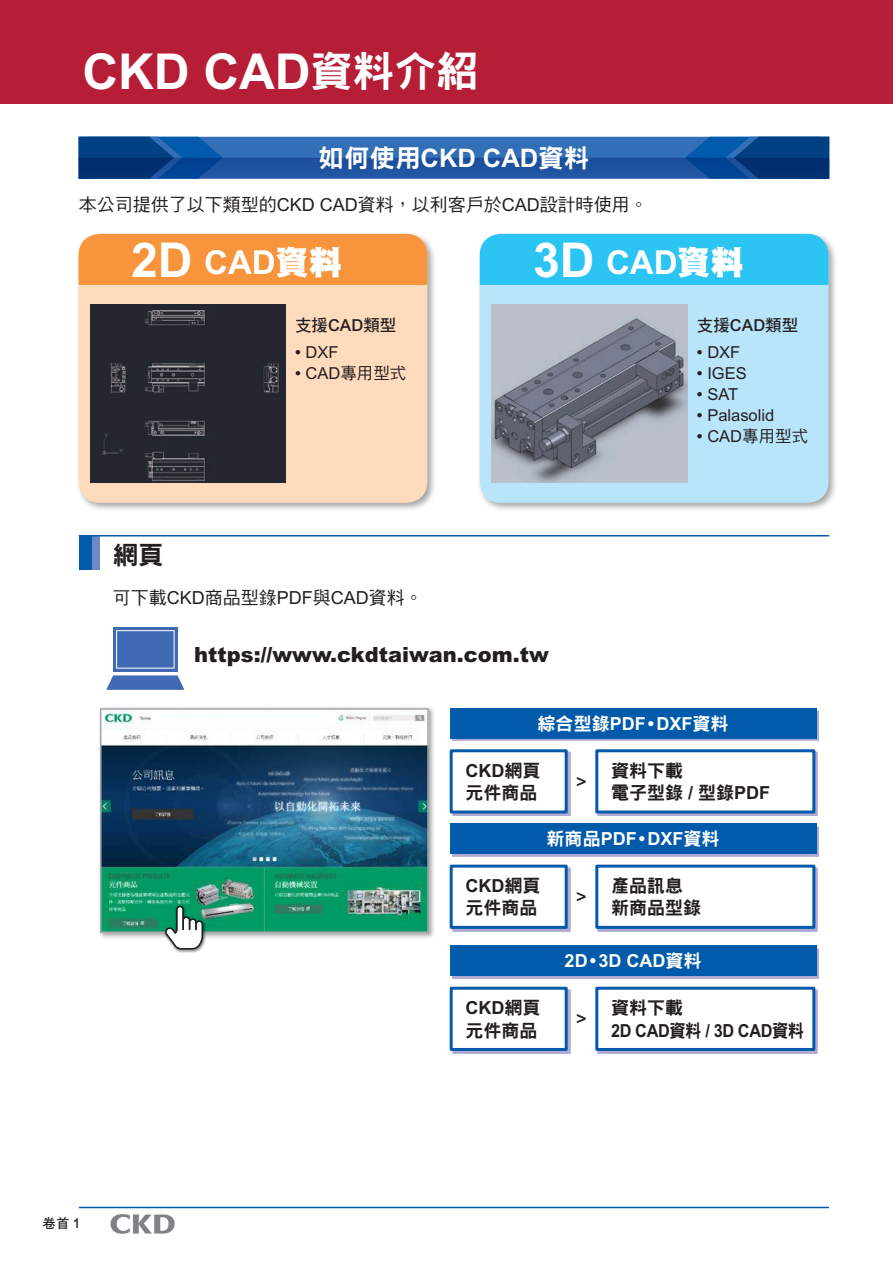
<style>
.page{position:relative;width:893px;height:1263px;background:#fff}
.page>*{position:absolute;margin:0;border:0;box-sizing:border-box;transform-origin:0 0}
.t1{font:700 49.5px "Arial MT Std";color:#fff}
.t2{font:700 33px "Arial MT Std";color:#fff}
.t3{font:25.5px "DF Hei Std W9";color:#fff}
.t4{font:25.5px "DF Hei Std W9";color:#231f20}
.t5{font:900 21px "Arial MT Std";color:#231f20}
.t6{font:18px "DF Hei Std W5";color:#231f20}
.t7{font:18px/22.5px "DF Hei Std W9";color:#231f20}
.t8{font:700 18px "Arial MT Std";color:#fff}
.t9{font:700 18px "Arial MT Std";letter-spacing:-.01em;color:#231f20}
.t10{font:700 18px "Arial MT Std";letter-spacing:-.01em;color:#231f20;scale:.9 1}
.t11{font:500 18px "Arial MT Std";color:#231f20}
.t12{font:16.5px "Arial MT Std";color:#231f20}
.t13{font:16.5px "DF Hei Std W5";color:#231f20}
.t14{font:16.5px "DF Hei Std W7";color:#231f20}
.t15{font:13.5px "DF Hei Std W7";color:#231f20}
.s1{font-family:"DF Hei Std W9";font-weight:400;font-size:42px}
.s2{font-family:"Arial MT Std";font-weight:700}
.s3{font-family:"Arial MT Std"}
.s4{font-size:48px}
.s5{font-family:"DF Hei Std W12";font-weight:400}
.s6{font-family:"Arial MT Std";font-weight:500}
.s7{font-weight:500}
.s8{font-family:"DF Hei Std W9";font-weight:400}
</style>
<div class="page">
<div style="left:0;top:0;width:893px;height:104px;background:#b61e37"></div>
<div style="left:76px;top:231px;width:361px;height:281px;background:#231f20;opacity:.4"></div>
<div style="left:79px;top:234px;width:348px;height:269px;background:#fddbbc;border-radius:21px"></div>
<div style="left:477px;top:231px;width:361px;height:281px;background:#231f20;opacity:.4"></div>
<div style="left:480px;top:234px;width:348px;height:269px;background:#b9e5fa;border-radius:21px"></div>
<svg style="left:79px;top:137px;width:750px;height:42px;background:#1b569f"></svg>
<div style="left:79px;top:234px;width:348px;height:51px;background:#f7943c"></div>
<div style="left:480px;top:234px;width:348px;height:51px;background:#2bc4f3"></div>
<hr style="left:79px;top:1207px;width:750px;height:1px;background:#015aaa">
<img style="left:492px;top:304px;width:195px;height:179px">
<img style="left:90px;top:304px;width:196px;height:179px">
<div style="left:98px;top:706px;width:337px;height:234px;background:#231f20;opacity:.4"></div>
<img style="left:103px;top:711px;width:323px;height:219px">
<div style="left:100px;top:708px;width:329px;height:225px;border:2px solid #a8a9ad"></div>
<div style="left:91px;top:535px;width:9px;height:34px;background:#6d88c5"></div>
<hr style="left:79px;top:535px;width:750px;height:1px;background:#015aaa">
<div style="left:79px;top:535px;width:12px;height:34px;background:#015aaa"></div>
<div style="left:113px;top:627px;width:65px;height:44px;background:linear-gradient(to right,#406ab4,#406ab4)"></div>
<svg style="left:106px;top:675px;width:78px;height:15px"></svg>
<div style="left:116px;top:630px;width:58px;height:38px;background:#406ab4;border:1px solid #fff"></div>
<div style="left:452px;top:710px;width:367px;height:31px;background:linear-gradient(to right,#015aaa,#015aaa)"></div>
<div style="left:450px;top:708px;width:366px;height:30px;background:#015aaa"></div>
<div style="left:452px;top:826px;width:367px;height:30px;background:#afaad3"></div>
<div style="left:450px;top:823px;width:366px;height:31px;background:#015aaa"></div>
<div style="left:452px;top:948px;width:367px;height:30px;background:#afaad3"></div>
<div style="left:450px;top:945px;width:366px;height:31px;background:#015aaa"></div>
<div style="left:452px;top:752px;width:118px;height:64px;background:linear-gradient(to right,#afaad3,#afaad3)"></div>
<div style="left:451px;top:751px;width:115px;height:61px;background:#fff"></div>
<div style="left:450px;top:749px;width:118px;height:64px;border:3px solid #015aaa"></div>
<div style="left:452px;top:867px;width:118px;height:64px;background:#afaad3"></div>
<div style="left:451px;top:866px;width:115px;height:61px;background:#fff"></div>
<div style="left:450px;top:865px;width:118px;height:64px;border:3px solid #015aaa"></div>
<div style="left:452px;top:989px;width:118px;height:64px;background:#afaad3"></div>
<div style="left:451px;top:988px;width:115px;height:61px;background:#fff"></div>
<div style="left:450px;top:987px;width:118px;height:64px;border:3px solid #015aaa"></div>
<div style="left:598px;top:752px;width:220px;height:64px;background:linear-gradient(to right,#afaad3,#afaad3)"></div>
<div style="left:597px;top:751px;width:217px;height:61px;background:#fff"></div>
<div style="left:595px;top:749px;width:220px;height:64px;border:3px solid #015aaa"></div>
<div style="left:598px;top:867px;width:220px;height:64px;background:linear-gradient(to right,#afaad3,#afaad3)"></div>
<div style="left:597px;top:866px;width:217px;height:61px;background:#fff"></div>
<div style="left:595px;top:865px;width:220px;height:64px;border:3px solid #015aaa"></div>
<div style="left:598px;top:989px;width:220px;height:64px;background:linear-gradient(to right,#afaad3,#afaad3)"></div>
<div style="left:597px;top:988px;width:217px;height:61px;background:#fff"></div>
<div style="left:595px;top:987px;width:220px;height:64px;border:3px solid #015aaa"></div>
<img style="left:163px;top:903px;width:45px;height:50px">
<svg style="left:165px;top:906px;width:38px;height:43px"></svg>
<svg style="left:111px;top:1214px;width:64px;height:20px"></svg>
<h1 class="t1" style="left:82px;top:43px;width:398px">CKD CAD<span class="s1">資料介紹</span></h1>
<h3 class="t3" style="left:319px;top:144px;width:272px">如何使用<span class="s2">CKD CAD</span>資料</h3>
<p class="t6" style="left:79px;top:195px;width:570px">本公司提供了以下類型的<span class="s3">CKD CAD</span>資料，以利客戶於<span class="s3">CAD</span>設計時使用。</p>
<h2 class="t2" style="left:131px;top:243px;width:212px"><span class="s4">2D</span> CAD<span class="s5">資料</span></h2>
<h2 class="t2" style="left:533px;top:243px;width:212px"><span class="s4">3D</span> CAD<span class="s5">資料</span></h2>
<h3 class="t4" style="left:113px;top:541px;width:52px">網頁</h3>
<p class="t14" style="left:295px;top:317px;width:103px">支援<span class="s6">CAD</span>類型</p>
<p class="t12" style="left:295px;top:342px;width:45px"><span class="s7">•</span> DXF</p>
<p class="t13" style="left:295px;top:364px;width:113px"><span class="s6">•</span> <span class="s3">CAD</span>專用型式</p>
<p class="t6" style="left:113px;top:588px;width:311px">可下載<span class="s3">CKD</span>商品型錄<span class="s3">PDF</span>與<span class="s3">CAD</span>資料。</p>
<p class="t5" style="left:194px;top:642px;width:356px">https://www.ckdtaiwan.com.tw</p>
<p class="t14" style="left:697px;top:317px;width:103px">支援<span class="s6">CAD</span>類型</p>
<p class="t12" style="left:697px;top:342px;width:45px"><span class="s7">•</span> DXF</p>
<p class="t12" style="left:697px;top:363px;width:51px"><span class="s7">•</span> IGES</p>
<p class="t12" style="left:697px;top:384px;width:43px"><span class="s7">•</span> SAT</p>
<p class="t12" style="left:697px;top:405px;width:79px"><span class="s7">•</span> Palasolid</p>
<p class="t13" style="left:697px;top:427px;width:113px"><span class="s6">•</span> <span class="s3">CAD</span>專用型式</p>
<p class="t8" style="left:538px;top:713px;width:192px"><span class="s8">綜合型錄</span>PDF•DXF<span class="s8">資料</span></p>
<p class="t9" style="left:465px;top:760px;width:76px">CKD<span class="s8">網頁</span></p>
<p class="t7" style="left:465px;top:781px;width:73px">元件商品</p>
<p class="t11" style="left:576px;top:771px;width:12px">&gt;</p>
<p class="t7" style="left:611px;top:759px;width:161px">資料下載<br>電子型錄 <span class="s2">/</span> 型錄<span class="s2">PDF</span></p>
<p class="t8" style="left:547px;top:828px;width:174px"><span class="s8">新商品</span>PDF•DXF<span class="s8">資料</span></p>
<p class="t15" style="left:43px;top:1216px;width:39px">卷首 <span class="s6">1</span></p>
<p class="t9" style="left:465px;top:875px;width:76px">CKD<span class="s8">網頁</span></p>
<p class="t7" style="left:465px;top:896px;width:73px">元件商品</p>
<p class="t9" style="left:465px;top:997px;width:76px">CKD<span class="s8">網頁</span></p>
<p class="t7" style="left:465px;top:1018px;width:73px">元件商品</p>
<p class="t11" style="left:576px;top:886px;width:12px">&gt;</p>
<p class="t7" style="left:611px;top:874px;width:91px">產品訊息新商品型錄</p>
<p class="t8" style="left:565px;top:950px;width:138px">2D•3D CAD<span class="s8">資料</span></p>
<p class="t11" style="left:576px;top:1008px;width:12px">&gt;</p>
<p class="t7" style="left:611px;top:996px;width:73px">資料下載</p>
<p class="t10" style="left:611px;top:1020px;width:216px">2D CAD<span class="s8">資料</span> / 3D CAD<span class="s8">資料</span></p>
</div>
